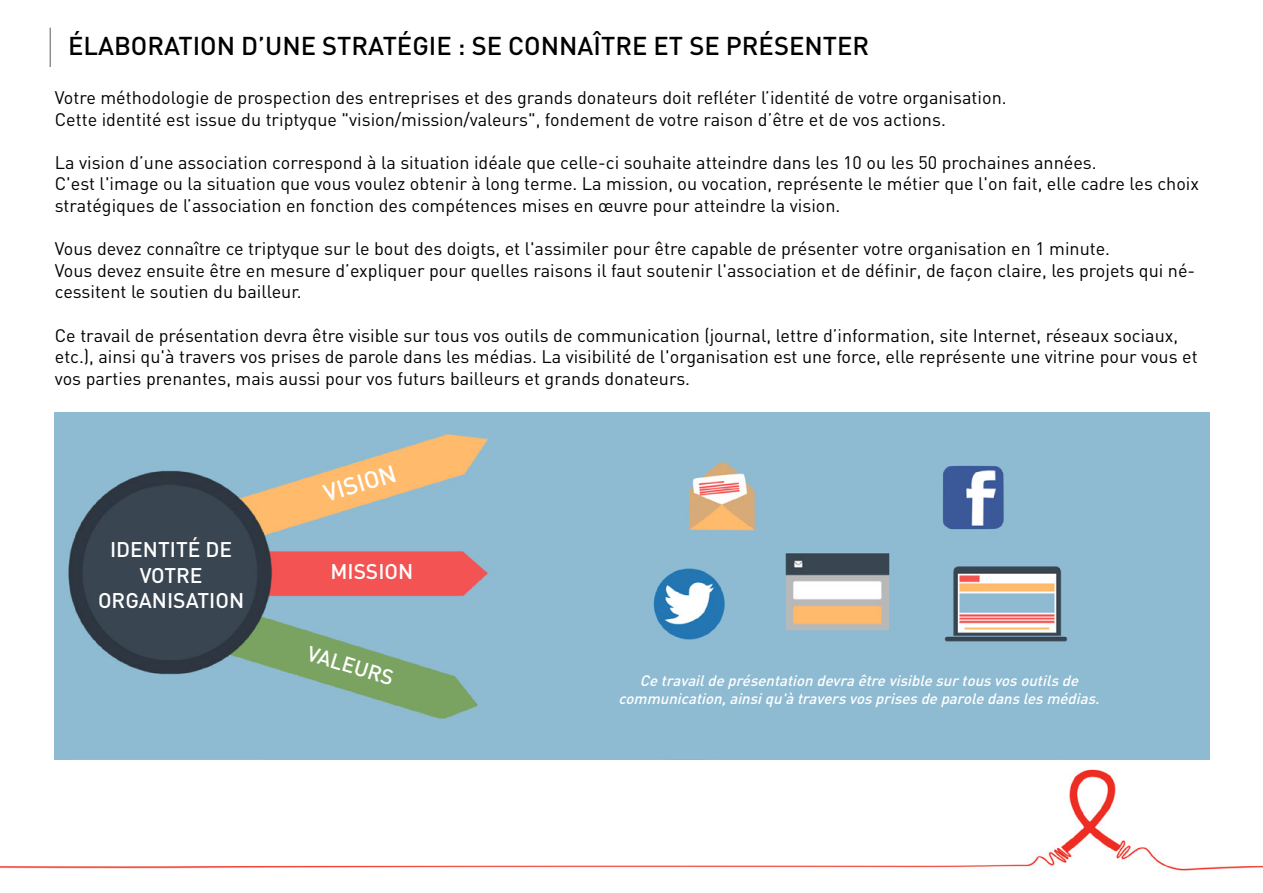
<style>
.page{position:relative;width:1263px;height:893px;background:#fff}
.page>*{position:absolute;margin:0;border:0;box-sizing:border-box;transform-origin:0 0}
.t1{font:500 25.5px "DIN";color:#000}
.t2{font:500 24px "DIN";color:#fff}
.t3{font:500 21px/25.2px "DIN";color:#fff;text-align:center}
.t4{font:18px/21.6px "DIN";color:#000}
.t5{font:italic 500 15px "DIN";color:#fff}
</style>
<div class="page">
<img style="left:0;top:769px;width:1263px;height:102px">
<img style="left:49px;top:27px;width:2px;height:40px">
<img style="left:54px;top:412px;width:1156px;height:348px">
<h1 class="t1" style="left:68px;top:29px;width:803px">ÉLABORATION D’UNE STRATÉGIE : SE CONNAÎTRE ET SE PRÉSENTER</h1>
<p class="t4" style="left:55px;top:86px;width:953px">Votre méthodologie de prospection des entreprises et des grands donateurs doit refléter ’l identité de votre organisation.<br>Cette identité est issue du triptyque "vision/mission/valeurs ," fondement de votre raison ’d être et de vos actions.</p>
<p class="t4" style="left:55px;top:151px;width:1146px">La vision ’d une association correspond laà situation idéale que celle-ci souhaite atteindre dans les 10 ou les 50 prochaines années.<br>C'est 'l image ou la situation que vous voulez obtenir à long terme. La mission, ou vocation, représente le métier que 'l on fait, elle cadre les choix stratégiques de ’l association en fonction des compétences mises en œuvre pour atteindre la vision.</p>
<p class="t4" style="left:55px;top:238px;width:1057px">Vous devez connaître ce triptyque sur le bout des doigts, et 'l assimiler pour être capable de présenter votre organisation en 1 minute.</p>
<p class="t4" style="left:55px;top:281px;width:248px">cessitent le soutien du bailleur.</p>
<p class="t4" style="left:55px;top:259px;width:1142px">Vous devez ensuite être en mesure ’d expliquer pour quelles raisons il faut soutenir 'l association et de définir, de façon claire, les projets qui né-</p>
<p class="t4" style="left:55px;top:324px;width:1144px">Ce travail de présentation devra être visible sur tous vos outils de communication (journal, lettre ’d information, site Internet, réseaux sociaux, etc ,). ainsi qu à' travers vos prises de parole dans les médias. La visibilité de 'l organisation est une force, elle représente une vitrine pour vous et vos parties prenantes, mais aussi pour vos futurs bailleurs et grands donateurs.</p>
<p class="t3" style="left:98px;top:536px;width:148px">IDENTITÉ DE<br>VOTRE<br>ORGANISATION</p>
<h2 class="t2" style="left:320px;top:479px;width:76px;rotate:-17deg">VISION</h2>
<p class="t3" style="left:330px;top:558px;width:84px">MISSION</p>
<p class="t3" style="left:312px;top:640px;width:91px;rotate:17deg">VALEURS</p>
<p class="t5" style="left:640px;top:671px;width:444px">Ce travail de présentation devra être visible sur tous vos outils de</p>
<p class="t5" style="left:782px;top:689px;width:319px">à' travers vos prises de parole dans les médias</p>
<p class="t5" style="left:618px;top:689px;width:109px">communication</p>
<p class="t5" style="left:722px;top:689px;width:66px">, ainsi qu</p>
<p class="t5" style="left:1095px;top:689px;width:10px">.</p>
</div>
